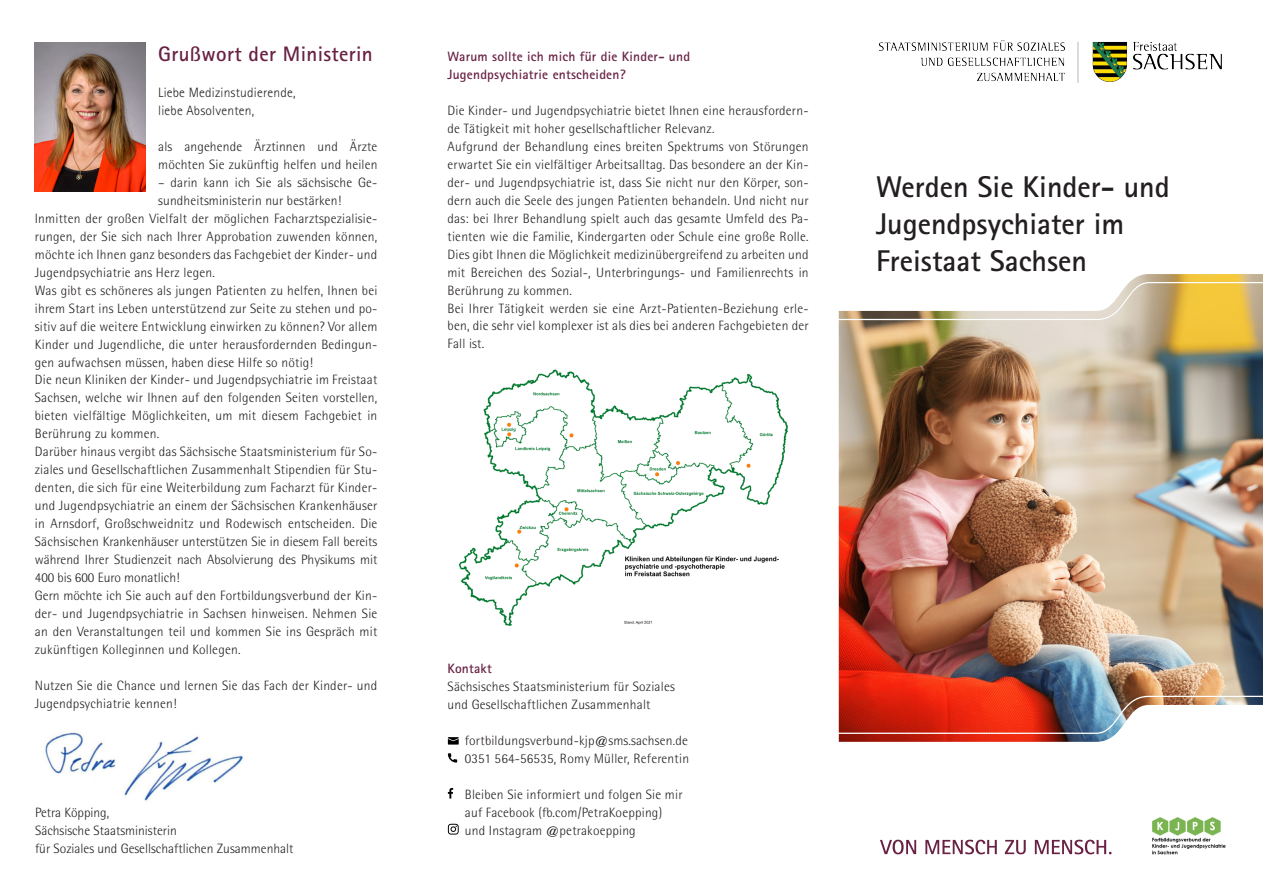
<style>
.page{position:relative;width:1263px;height:893px;background:#fff}
.page>*{position:absolute;margin:0;border:0;box-sizing:border-box;transform-origin:0 0}
.t1{font:700 30px/37.2px "Rotis Sans Serif Std";color:#231f20}
.t2{font:700 21px "Rotis Sans Serif Std";letter-spacing:.015em;color:#692244}
.t3{font:300 13.5px/18px "Rotis Semi Sans Std";letter-spacing:.015em;color:#231f20}
.t4{font:700 13.5px/18px "Rotis Sans Serif Std";letter-spacing:.015em;color:#692244}
.t5{font:300 13.5px/18px "Rotis Sans Serif Std";letter-spacing:.015em;color:#231f20}
</style>
<div class="page">
<img style="left:1152px;top:817px;width:73px;height:38px">
<img style="left:879px;top:41px;width:343px;height:41px">
<svg style="left:448px;top:788px;width:5px;height:11px"></svg>
<svg style="left:448px;top:824px;width:11px;height:11px"></svg>
<svg style="left:448px;top:753px;width:9px;height:10px"></svg>
<svg style="left:448px;top:737px;width:11px;height:8px"></svg>
<img style="left:44px;top:731px;width:199px;height:71px">
<img style="left:35px;top:43px;width:110px;height:148px">
<svg style="left:880px;top:840px;width:36px;height:14px"></svg>
<svg style="left:925px;top:840px;width:72px;height:14px"></svg>
<svg style="left:1005px;top:840px;width:21px;height:14px"></svg>
<svg style="left:1035px;top:840px;width:76px;height:14px"></svg>
<img style="left:839px;top:274px;width:424px;height:468px">
<img style="left:458px;top:369px;width:330px;height:257px">
<h2 class="t2" style="left:158px;top:40px;width:216px">Grußwort der Ministerin</h2>
<p class="t5" style="left:158px;top:83px;width:139px">Liebe Medizinstudierende, liebe Absolventen,</p>
<p class="t3" style="left:158px;top:137px;width:221px">als angehende Ärztinnen und Ärzte möchten Sie zukünftig helfen und heilen</p>
<p class="t3" style="left:158px;top:173px;width:221px">– darin kann ich Sie als sächsische Ge-</p>
<p class="t3" style="left:158px;top:191px;width:184px">sundheitsministerin nur bestärken!</p>
<p class="t3" style="left:35px;top:209px;width:344px">Inmitten der großen Vielfalt der möglichen Facharztspezialisie-</p>
<p class="t3" style="left:35px;top:227px;width:344px">rungen, der Sie sich nach Ihrer Approbation zuwenden können,</p>
<p class="t3" style="left:35px;top:245px;width:344px">möchte ich Ihnen ganz besonders das Fachgebiet der Kinder- und</p>
<p class="t3" style="left:35px;top:263px;width:182px">Jugendpsychiatrie ans Herz legen.</p>
<p class="t3" style="left:35px;top:281px;width:344px">Was gibt es schöneres als jungen Patienten zu helfen, Ihnen bei</p>
<p class="t3" style="left:35px;top:299px;width:344px">ihrem Start ins Leben unterstützend zur Seite zu stehen und po-</p>
<p class="t3" style="left:35px;top:317px;width:344px">sitiv auf die weitere Entwicklung einwirken zu können? Vor allem</p>
<p class="t3" style="left:35px;top:335px;width:344px">Kinder und Jugendliche, die unter herausfordernden Bedingun-</p>
<p class="t3" style="left:35px;top:353px;width:280px">gen aufwachsen müssen, haben diese Hilfe so nötig!</p>
<p class="t3" style="left:35px;top:371px;width:344px">Die neun Kliniken der Kinder- und Jugendpsychiatrie im Freistaat</p>
<p class="t3" style="left:35px;top:389px;width:344px">Sachsen, welche wir Ihnen auf den folgenden Seiten vorstellen,</p>
<p class="t3" style="left:35px;top:407px;width:344px">bieten vielfältige Möglichkeiten, um mit diesem Fachgebiet in</p>
<p class="t3" style="left:35px;top:425px;width:126px">Berührung zu kommen.</p>
<p class="t3" style="left:35px;top:443px;width:344px">Darüber hinaus vergibt das Sächsische Staatsministerium für So-</p>
<p class="t3" style="left:35px;top:461px;width:344px">ziales und Gesellschaftlichen Zusammenhalt Stipendien für Stu-</p>
<p class="t3" style="left:35px;top:479px;width:344px">denten, die sich für eine Weiterbildung zum Facharzt für Kinder-</p>
<p class="t3" style="left:35px;top:497px;width:344px">und Jugendpsychiatrie an einem der Sächsischen Krankenhäuser</p>
<p class="t3" style="left:35px;top:515px;width:344px">in Arnsdorf, Großschweidnitz und Rodewisch entscheiden. Die</p>
<p class="t3" style="left:35px;top:533px;width:344px">Sächsischen Krankenhäuser unterstützen Sie in diesem Fall bereits</p>
<p class="t3" style="left:35px;top:551px;width:344px">während Ihrer Studienzeit nach Absolvierung des Physikums mit</p>
<p class="t3" style="left:35px;top:569px;width:146px">400 bis 600 Euro monatlich!</p>
<p class="t3" style="left:35px;top:587px;width:344px">Gern möchte ich Sie auch auf den Fortbildungsverbund der Kin-</p>
<p class="t3" style="left:35px;top:605px;width:344px">der- und Jugendpsychiatrie in Sachsen hinweisen. Nehmen Sie</p>
<p class="t3" style="left:35px;top:623px;width:344px">an den Veranstaltungen teil und kommen Sie ins Gespräch mit</p>
<p class="t3" style="left:35px;top:641px;width:207px">zukünftigen Kolleginnen und Kollegen.</p>
<p class="t3" style="left:35px;top:677px;width:344px">Nutzen Sie die Chance und lernen Sie das Fach der Kinder- und<br>Jugendpsychiatrie kennen!</p>
<p class="t3" style="left:35px;top:803px;width:260px">Petra Köpping,<br>Sächsische Staatsministerin<br>für Soziales und Gesellschaftlichen Zusammenhalt</p>
<p class="t4" style="left:448px;top:47px;width:244px">Warum sollte ich mich für die Kinder- und<br>Jugendpsychiatrie entscheiden?</p>
<p class="t3" style="left:448px;top:101px;width:363px">Die Kinder- und Jugendpsychiatrie bietet Ihnen eine herausfordern&shy;de Tätigkeit mit hoher gesellschaftlicher Relevanz.<br>Aufgrund der Behandlung eines breiten Spektrums von Störungen erwartet Sie ein vielfältiger Arbeitsalltag. Das besondere an der Kin&shy;der- und Jugendpsychiatrie ist, dass Sie nicht nur den Körper, son&shy;dern auch die Seele des jungen Patienten behandeln. Und nicht nur das: bei Ihrer Behandlung spielt auch das gesamte Umfeld des Pa&shy;tienten wie die Familie, Kindergarten oder Schule eine große Rolle.<br>Dies gibt Ihnen die Möglichkeit medizinübergreifend zu arbeiten und mit Bereichen des Sozial-, Unterbringungs- und Familienrechts in Berührung zu kommen.<br>Bei Ihrer Tätigkeit werden sie eine Arzt-Patienten-Beziehung erle&shy;ben, die sehr viel komplexer ist als dies bei anderen Fachgebieten der Fall ist.</p>
<h1 class="t1" style="left:876px;top:167px;width:295px">Werden Sie Kinder- und<br>Jugendpsychiater im<br>Freistaat Sachsen</h1>
<p class="t4" style="left:448px;top:659px;width:46px">Kontakt</p>
<p class="t3" style="left:448px;top:677px;width:229px">Sächsisches Staatsministerium für Soziales und Gesellschaftlichen Zusammenhalt</p>
<p class="t3" style="left:465px;top:731px;width:226px">fortbildungsverbund-kjp@sms.sachsen.de<br>0351 564-56535, Romy Müller, Referentin</p>
<p class="t3" style="left:465px;top:785px;width:219px">Bleiben Sie informiert und folgen Sie mir auf Facebook (fb.com/PetraKoepping) und Instagram @petrakoepping</p>
</div>
